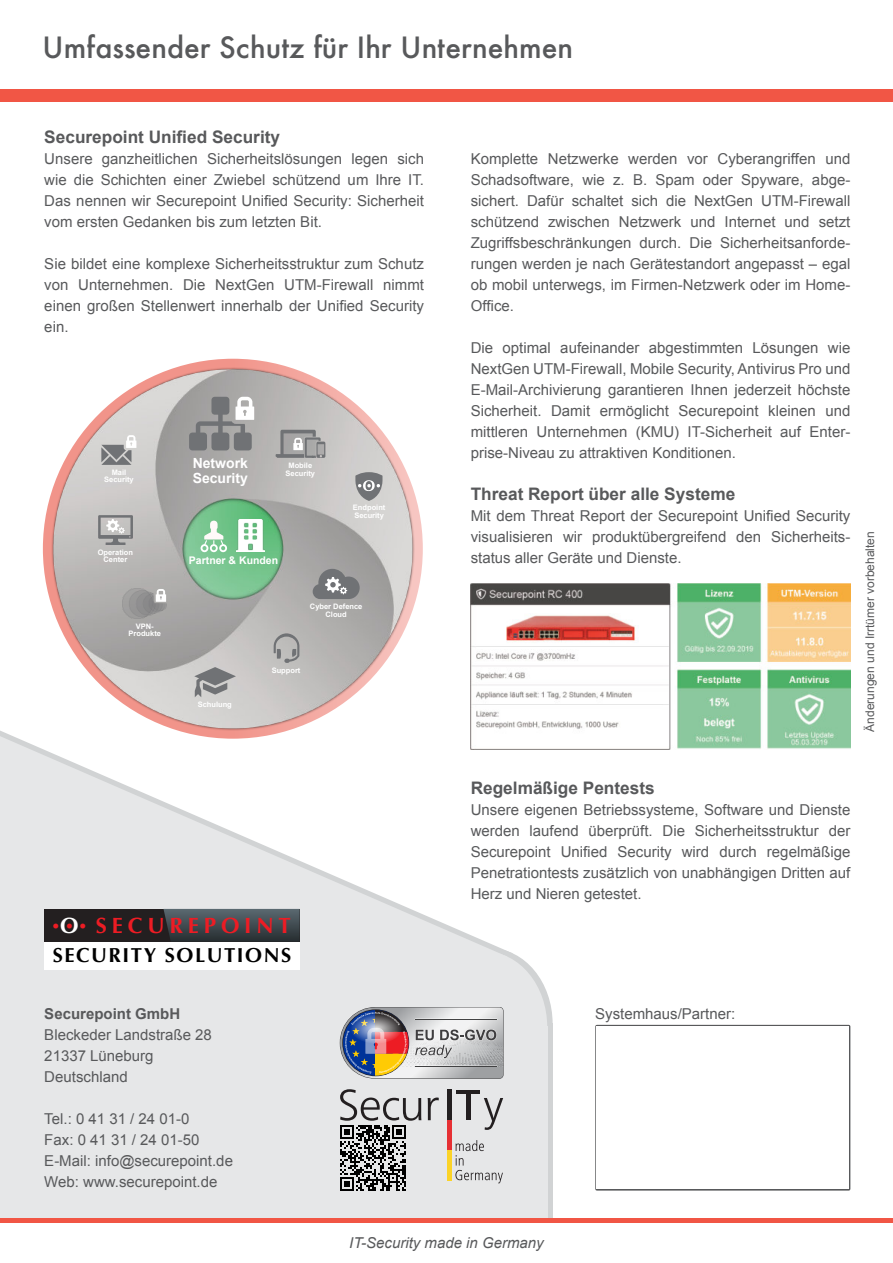
<style>
.page{position:relative;width:893px;height:1263px;background:#fff}
.page>*{position:absolute;margin:0;border:0;box-sizing:border-box;transform-origin:0 0}
.t1{font:500 28.5px "Futura";color:#58595b}
.t2{font:700 22.2px "Optima";letter-spacing:.22em;color:#ed1c24}
.t3{font:700 20.4px "Optima";letter-spacing:.075em;color:#000}
.t4{font:700 17.25px "Arial";color:#58595b}
.t5{font:15px/21px "Arial";color:#58595b;text-align:justify}
.t6{font:italic 15px "Arial";color:#58595b}
.t7{font:700 15px "Arial";color:#58595b}
.t8{font:700 13.95px/14.4px "Arial";color:#fff}
.t9{font:12px "Arial";color:#58595b}
.t10{font:700 10.5px "Arial";color:#fff}
.t11{font:700 7.5px/7.8px "Arial";color:#fff;text-align:center}
.s1{font-size:14.55px}
.s2{color:#fff}
</style>
<div class="page">
<div style="left:595px;top:1025px;width:255px;height:165px;border:3px solid #58595b"></div>
<div style="left:597px;top:1026px;width:252px;height:163px;background:#fff"></div>
<svg style="left:547px;top:1033px;width:6px;height:185px"></svg>
<div style="left:428px;top:948px;width:125px;height:151px;background:#d1d3d4;border-radius:50%"></div>
<div style="left:0;top:891px;width:310px;height:329px;background:#e6e7e8"></div>
<svg style="left:0;top:713px;width:507px;height:314px;fill:#e6e7e8"></svg>
<div style="left:285px;top:1027px;width:262px;height:193px;background:#e6e7e8"></div>
<div style="left:423px;top:951px;width:124px;height:152px;background:#e6e7e8;border-radius:50%"></div>
<svg style="left:428px;top:1097px;width:11px;height:23px"></svg>
<svg style="left:484px;top:1098px;width:19px;height:32px"></svg>
<svg style="left:455px;top:1140px;width:48px;height:43px"></svg>
<hr style="left:447px;top:1090px;width:4px;height:30px;background:#231f20">
<hr style="left:447px;top:1120px;width:4px;height:30px;background:#e63034">
<hr style="left:447px;top:1150px;width:4px;height:30px;background:#fbd327">
<hr style="left:456px;top:1090px;width:24px;height:3px;background:#231f20">
<hr style="left:466px;top:1093px;width:4px;height:27px;background:#231f20">
<svg style="left:340px;top:1007px;width:163px;height:71px"></svg>
<hr style="left:415px;top:1066px;width:82px;height:1px;background:#424243">
<hr style="left:415px;top:1019px;width:82px;height:1px;background:#424243">
<div style="left:44px;top:942px;width:256px;height:28px;background:#fff"></div>
<div style="left:44px;top:909px;width:256px;height:33px;background:#231f20"></div>
<svg style="left:163px;top:909px;width:137px;height:32px;background:#404a4f"></svg>
<div style="left:0;top:1218px;width:893px;height:5px;background:#f15645"></div>
<div style="left:0;top:89px;width:893px;height:13px;background:#f15645"></div>
<svg style="left:340px;top:1089px;width:81px;height:102px"></svg>
<img style="left:471px;top:583px;width:379px;height:167px">
<svg style="left:43px;top:359px;width:380px;height:380px"></svg>
<img style="left:51px;top:367px;width:364px;height:363px">
<img style="left:237px;top:519px;width:27px;height:32px">
<div style="left:210px;top:544px;width:8px;height:8px;border:2px solid #fff;border-radius:50%"></div>
<div style="left:219px;top:544px;width:8px;height:8px;border:2px solid #fff;border-radius:50%"></div>
<div style="left:201px;top:544px;width:7px;height:8px;border:2px solid #fff;border-radius:50%"></div>
<svg style="left:204px;top:521px;width:20px;height:24px"></svg>
<svg style="left:355px;top:472px;width:27px;height:29px"></svg>
<svg style="left:276px;top:430px;width:49px;height:28px"></svg>
<svg style="left:189px;top:397px;width:65px;height:53px;background:#969697"></svg>
<img style="left:123px;top:589px;width:44px;height:30px">
<svg style="left:156px;top:589px;width:10px;height:13px"></svg>
<svg style="left:98px;top:515px;width:35px;height:30px"></svg>
<svg style="left:101px;top:435px;width:35px;height:30px"></svg>
<svg style="left:194px;top:667px;width:42px;height:30px"></svg>
<svg style="left:274px;top:633px;width:25px;height:30px"></svg>
<svg style="left:313px;top:569px;width:47px;height:30px"></svg>
<h1 class="t1" style="left:43px;top:34px;width:532px">Umfassender Schutz für Ihr Unternehmen</h1>
<p class="t4" style="left:44px;top:131px;width:237px">Securepoint Unified Security</p>
<p class="t5" style="left:44px;top:150px;width:381px">Unsere ganzheitlichen Sicherheitslösungen legen sich wie die Schichten einer Zwiebel schützend um Ihre IT.<br>Das nennen wir Securepoint Unified Security: Sicherheit vom ersten Gedanken bis zum letzten Bit.</p>
<p class="t5" style="left:44px;top:255px;width:381px">Sie bildet eine komplexe Sicherheitsstruktur zum Schutz von Unternehmen. Die NextGen UTM-Firewall nimmt einen großen Stellenwert innerhalb der Unified Security ein.</p>
<p class="t11" style="left:104px;top:469px;width:31px">Mail<br>Security</p>
<p class="t11" style="left:98px;top:549px;width:37px">Operation<br>Center</p>
<p class="t11" style="left:129px;top:623px;width:34px">VPN-<br>Produkte</p>
<p class="t8" style="left:193px;top:457px;width:57px">Network<br>Security</p>
<p class="t11" style="left:286px;top:462px;width:31px">Mobile<br>Security</p>
<p class="t10" style="left:189px;top:556px;width:91px">Partner &amp; Kunden</p>
<p class="t11" style="left:353px;top:505px;width:34px;text-align:left">Endpoint<br>Security</p>
<p class="t11" style="left:310px;top:603px;width:54px">Cyber Defence<br>Cloud</p>
<p class="t11" style="left:198px;top:701px;width:36px">Schulung</p>
<p class="t11" style="left:272px;top:667px;width:30px">Support</p>
<p class="t5" style="left:471px;top:150px;width:381px">Komplette Netzwerke werden vor Cyberangriffen und Schadsoftware, wie z. B. Spam oder Spyware, abge&shy;sichert. Dafür schaltet sich die NextGen UTM-Firewall schützend zwischen Netzwerk und Internet und setzt Zugriffsbeschränkungen durch. Die Sicherheitsanforde&shy;rungen werden je nach Gerätestandort angepasst – egal ob mobil unterwegs, im Firmen-Netzwerk oder im Home-Office.</p>
<p class="t5" style="left:471px;top:339px;width:381px">Die optimal aufeinander abgestimmten Lösungen wie NextGen UTM-Firewall, Mobile Security, Antivirus Pro und E-Mail-Archivierung garantieren Ihnen jederzeit höchste Sicherheit. Damit ermöglicht Securepoint kleinen und mittleren Unternehmen (KMU) IT-Sicherheit auf Enter&shy;prise-Niveau zu attraktiven Konditionen.</p>
<p class="t4" style="left:471px;top:487px;width:266px">Threat Report über alle Systeme</p>
<p class="t5" style="left:471px;top:507px;width:381px">Mit dem Threat Report der Securepoint Unified Security visualisieren wir produktübergreifend den Sicherheits&shy;status aller Geräte und Dienste.</p>
<p class="t9" style="left:865px;top:731px;width:202px;rotate:-90deg">Änderungen und Irrtümer vorbehalten</p>
<h2 class="t2" style="left:52px;top:913px;width:241px"><span class="s1">•</span><span class="s2">O</span><span class="s1">••</span> SECUREPOINT</h2>
<h3 class="t3" style="left:53px;top:943px;width:240px">SECURITY SOLUTIONS</h3>
<p class="t4" style="left:471px;top:781px;width:186px">Regelmäßige Pentests</p>
<p class="t5" style="left:471px;top:801px;width:381px">Unsere eigenen Betriebssysteme, Software und Dienste werden laufend überprüft. Die Sicherheitsstruktur der Securepoint Unified Security wird durch regelmäßige Penetrationtests zusätzlich von unabhängigen Dritten auf Herz und Nieren getestet.</p>
<p class="t7" style="left:44px;top:1008px;width:137px">Securepoint GmbH</p>
<p class="t5" style="left:595px;top:1005px;width:142px">Systemhaus/Partner:</p>
<p class="t5" style="left:44px;top:1026px;width:169px;text-align:left">Bleckeder Landstraße 28<br>21337 Lüneburg<br>Deutschland</p>
<p class="t5" style="left:44px;top:1110px;width:190px;text-align:left">Tel.: 0 41 31 / 24 01-0<br>Fax: 0 41 31 / 24 01-50<br>E-Mail: info@securepoint.de<br>Web: www.securepoint.de</p>
<p class="t6" style="left:349px;top:1237px;width:196px">IT-Security made in Germany</p>
</div>
